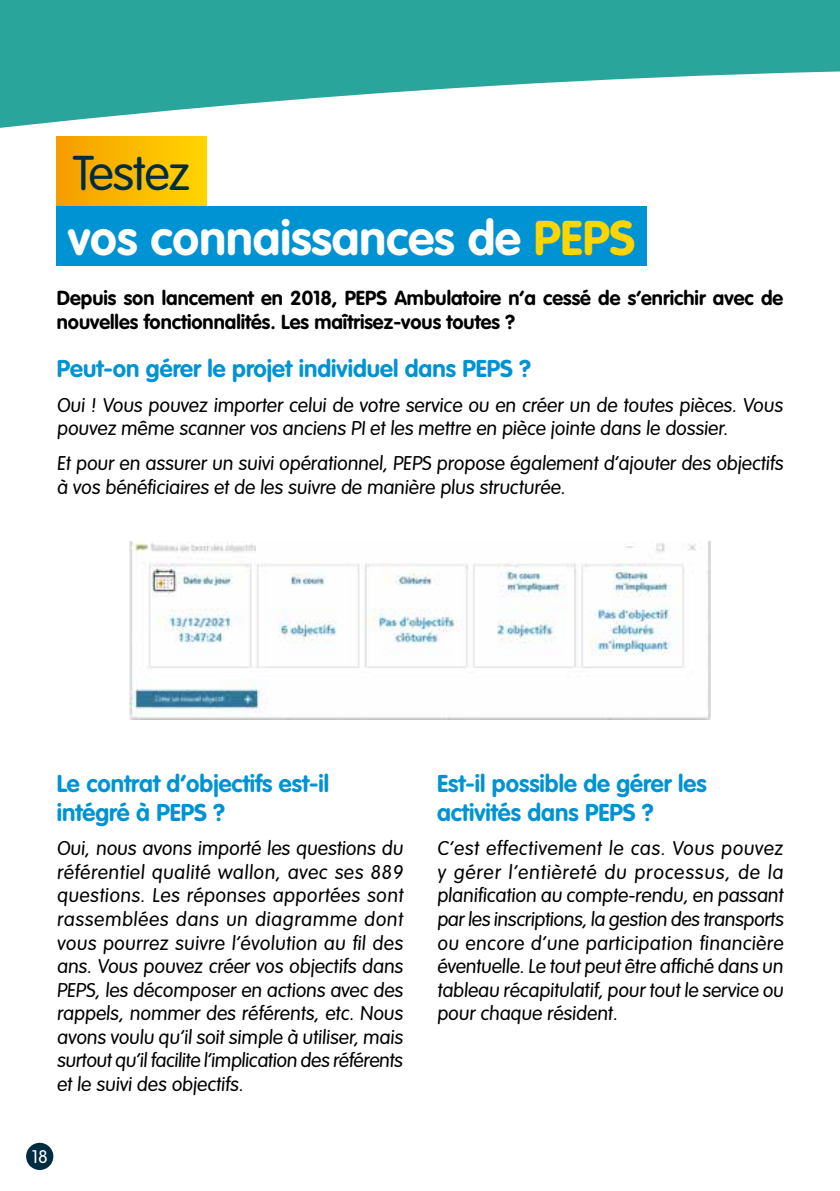
<style>
.page{position:relative;width:840px;height:1191px;background:#fff}
.page>*{position:absolute;margin:0;border:0;box-sizing:border-box;transform-origin:0 0}
.t1{font:700 48px/65.2px "VAG Rounded Std";color:#fff}
.t2{font:700 24px/28.8px "VAG Rounded Std";color:#0093d3}
.t3{font:700 20px/24px "VAG Rounded Std";color:#000}
.t4{font:300 19.6px/23.6px "VAG Rounded Std";color:#000}
.t5{font:300 18px "VAG Rounded Std";color:#fff}
.s1{font-weight:300;color:#002c42}
.s2{color:#ffd500}
</style>
<div class="page">
<svg style="left:0;top:0;width:839px;height:214px"></svg>
<div style="left:130px;top:0;width:709px;height:68px;background:#29a59b"></div>
<div style="left:57px;top:137px;width:149px;height:69px;background:linear-gradient(to right,#f59d00,#ffd500)"></div>
<div style="left:57px;top:206px;width:589px;height:60px;background:#0093d3"></div>
<img style="left:129px;top:542px;width:581px;height:177px">
<div style="left:26px;top:1142px;width:27px;height:28px;background:#002c42;border-radius:50%"></div>
<h1 class="t1" style="left:68px;top:142px;width:568px"><span class="s1">Testez<br></span>vos connaissances de <span class="s2">PEPS</span></h1>
<p class="t3" style="left:57px;top:287px;width:727px">Depuis son lancement en 2018, PEPS Ambulatoire n’a cessé de s’enrichir avec de nouvelles fonctionnalités. Les maîtrisez-vous toutes ?</p>
<p class="t2" style="left:57px;top:355px;width:475px">Peut-on gérer le projet individuel dans PEPS ?</p>
<p class="t4" style="left:57px;top:394px;width:729px">Oui ! Vous pouvez importer celui de votre service ou en créer un de toutes pièces. Vous pouvez même scanner vos anciens PI et les mettre en pièce jointe dans le dossier.</p>
<p class="t4" style="left:57px;top:452px;width:729px">Et pour en assurer un suivi opérationnel, PEPS propose également d’ajouter des objectifs à vos bénéficiaires et de les suivre de manière plus structurée.</p>
<p class="t2" style="left:57px;top:770px;width:274px">Le contrat d’objectifs est-il intégré à PEPS ?</p>
<p class="t4" style="left:57px;top:837px;width:350px;text-align:justify">Oui, nous avons importé les questions du référentiel qualité wallon, avec ses 889 questions. Les réponses apportées sont rassemblées dans un diagramme dont vous pourrez suivre l’évolution au fil des ans. Vous pouvez créer vos objectifs dans PEPS, les décomposer en actions avec des rappels, nommer des référents, etc. Nous avons voulu qu’il soit simple à utiliser, mais surtout qu’il facilite l’implication des référents et le suivi des objectifs.</p>
<p class="t5" style="left:32px;top:1146px;width:17px">18</p>
<p class="t2" style="left:437px;top:770px;width:271px">Est-il possible de gérer les activités dans PEPS ?</p>
<p class="t4" style="left:437px;top:837px;width:350px;text-align:justify">C’est effectivement le cas. Vous pouvez y gérer l’entièreté du processus, de la planification au compte-rendu, en passant par les inscriptions, la gestion des transports ou encore d’une participation financière éventuelle. Le tout peut être affiché dans un tableau récapitulatif, pour tout le service ou pour chaque résident.</p>
</div>
